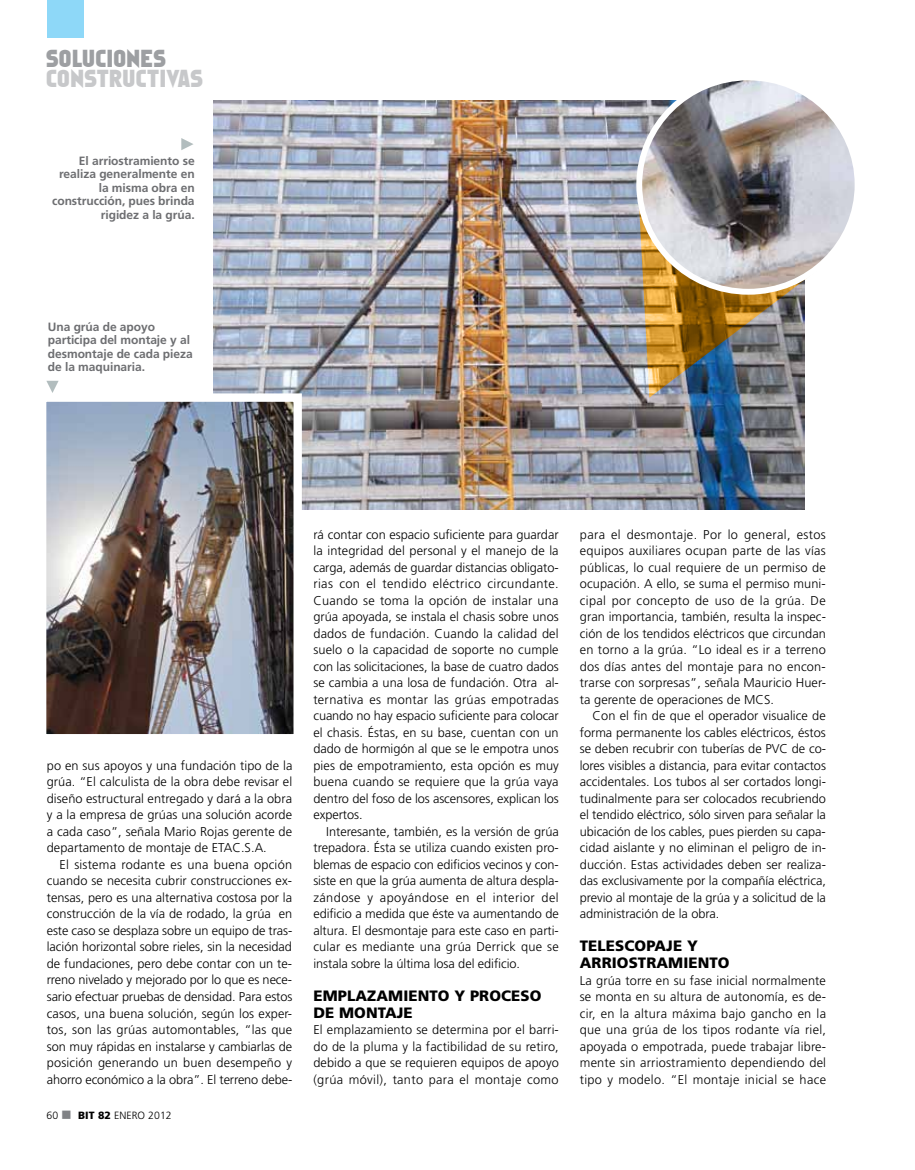
<style>
.page{position:relative;width:915px;height:1170px;background:#fff}
.page>*{position:absolute;margin:0;border:0;box-sizing:border-box;transform-origin:0 0}
.t1{font:22.5px "Faktos";letter-spacing:.02em;color:#c7c8ca}
.t2{font:22.5px "Faktos";letter-spacing:.02em;color:#9d9fa2}
.t3{font:900 15px/16.5px "Frutiger";letter-spacing:.005em;color:#000}
.t4{font:300 12.75px/16.5px "Frutiger";letter-spacing:.005em;color:#000;text-align:justify}
.t5{font:700 12px/13.5px "Frutiger";letter-spacing:-.005em;color:#6d6e71}
.t6{font:300 10.5px "Frutiger";letter-spacing:.005em;color:#000}
.s1{color:#808285}
.s2{font-weight:900}
</style>
<div class="page">
<div style="left:48px;top:0;width:36px;height:38px;background:#8ed8f8"></div>
<svg style="left:181px;top:138px;width:12px;height:12px"></svg>
<img style="left:213px;top:101px;width:590px;height:408px">
<img style="left:47px;top:402px;width:246px;height:331px">
<div style="left:38px;top:393px;width:264px;height:349px;border:8px solid #fff"></div>
<img style="left:639px;top:292px;width:166px;height:105px">
<img style="left:639px;top:81px;width:214px;height:211px">
<div style="left:636px;top:74px;width:224px;height:221px;border:6px solid #fff;border-radius:50%"></div>
<svg style="left:46px;top:381px;width:13px;height:12px"></svg>
<h1 class="t2" style="left:46px;top:46px;width:121px">SOLUCIONES</h1>
<h1 class="t1" style="left:46px;top:65px;width:158px">CONSTRUCTIVAS</h1>
<p class="t5" style="left:52px;top:154px;width:144px;text-align:right">El arriostramiento se realiza generalmente en la misma obra en construcción, pues brinda rigidez a la grúa.</p>
<p class="t5" style="left:48px;top:320px;width:146px">Una grúa de apoyo participa del montaje y al desmontaje de cada pieza de la maquinaria.</p>
<p class="t4" style="left:47px;top:757px;width:247px">po en sus apoyos y una fundación tipo de la grúa. “El calculista de la obra debe revisar el diseño estructural entregado y dará a la obra y a la empresa de grúas una solución acorde a cada caso”, señala Mario Rojas gerente de departamento de montaje de ETAC</p>
<p class="t4" style="left:241px;top:839px;width:27px">.S.A.</p>
<p class="t4" style="left:60px;top:856px;width:234px">El sistema rodante es una buena opción</p>
<p class="t4" style="left:47px;top:872px;width:246px">cuando se necesita cubrir construcciones ex-</p>
<p class="t4" style="left:47px;top:889px;width:247px">tensas, pero es una alternativa costosa por la</p>
<p class="t4" style="left:47px;top:905px;width:247px">construcción de la vía de rodado, la grúa en</p>
<p class="t4" style="left:47px;top:922px;width:247px">este caso se desplaza sobre un equipo de tras-</p>
<p class="t4" style="left:47px;top:938px;width:246px">lación horizontal sobre rieles, sin la necesidad</p>
<p class="t4" style="left:47px;top:955px;width:247px">de fundaciones, pero debe contar con un te-</p>
<p class="t4" style="left:47px;top:971px;width:247px">rreno nivelado y mejorado por lo que es nece-</p>
<p class="t4" style="left:47px;top:988px;width:247px">sario efectuar pruebas de densidad. Para estos</p>
<p class="t4" style="left:47px;top:1004px;width:247px">casos, una buena solución, según los exper-</p>
<p class="t4" style="left:47px;top:1021px;width:247px">tos, son las grúas automontables, “las que</p>
<p class="t4" style="left:47px;top:1037px;width:247px">son muy rápidas en instalarse y cambiarlas de</p>
<p class="t4" style="left:47px;top:1054px;width:247px">posición generando un buen desempeño y</p>
<p class="t4" style="left:47px;top:1070px;width:247px">ahorro económico a la obra”. El terreno debe-</p>
<p class="t6" style="left:46px;top:1109px;width:127px">60 <span class="s1">■</span> <span class="s2">BIT 82</span> enero 2012</p>
<p class="t4" style="left:313px;top:526px;width:247px">rá contar con espacio suficiente para guardar la integridad del personal y el manejo de la carga, además de guardar distancias obligato&shy;rias con el tendido eléctrico circundante.<br>Cuando se toma la opción de instalar una grúa apoyada, se instala el chasis sobre unos dados de fundación. Cuando la calidad del suelo o la capacidad de soporte no cumple con las solicitaciones, la base de cuatro dados se cambia a una losa de fundación. Otra al&shy;ternativa es montar las grúas empotradas cuando no hay espacio suficiente para colocar el chasis. Éstas, en su base, cuentan con un dado de hormigón al que se le empotra unos pies de empotramiento, esta opción es muy buena cuando se requiere que la grúa vaya dentro del foso de los ascensores, explican los expertos.</p>
<p class="t4" style="left:313px;top:823px;width:247px;text-indent:13px">Interesante, también, es la versión de grúa trepadora. Ésta se utiliza cuando existen pro&shy;blemas de espacio con edificios vecinos y con&shy;siste en que la grúa aumenta de altura despla&shy;zándose y apoyándose en el interior del edificio a medida que éste va aumentando de altura. El desmontaje para este caso en parti&shy;cular es mediante una grúa Derrick que se instala sobre la última losa del edificio.</p>
<p class="t3" style="left:313px;top:987px;width:35px">EMPLA</p>
<p class="t3" style="left:313px;top:987px;width:229px;text-indent:54px">ZAMIENTO Y PROCESO<br>DE MONTAJE</p>
<p class="t4" style="left:313px;top:1021px;width:247px">El emplazamiento se determina por el barri&shy;do de la pluma y la factibilidad de su retiro, debido a que se requieren equipos de apoyo (grúa móvil), tanto para el montaje como</p>
<p class="t4" style="left:579px;top:526px;width:247px">para el desmontaje. Por lo general, estos equipos auxiliares ocupan parte de las vías públicas, lo cual requiere de un permiso de ocupación. A ello, se suma el permiso muni&shy;cipal por concepto de uso de la grúa. De gran importancia, también, resulta la inspec&shy;ción de los tendidos eléctricos que circundan en torno a la grúa. “Lo ideal es ir a terreno dos días antes del montaje para no encon&shy;trarse con sorpresas”, señala Mauricio H uer&shy;ta gerente de operaciones de MCS .</p>
<p class="t4" style="left:579px;top:707px;width:248px;text-indent:13px">Con el fin de que el operador visualice de forma permanente los cables eléctricos, éstos se deben recubrir con tuberías de PVC de co&shy;lores visibles a distancia, para evitar contactos accidentales. Los tubos al ser cortados longi&shy;tudinalmente para ser colocados recubriendo el tendido eléctrico, sólo sirven para señalar la ubicación de los cables, pues pierden su capa&shy;cidad aislante y no eliminan el peligro de in&shy;ducción. Estas actividades deben ser realiza&shy;das exclusivamente por la compañía eléctrica, previo al montaje de la grúa y a solicitud de la administración de la obra.</p>
<p class="t3" style="left:579px;top:937px;width:151px">TELESCOPAJE Y<br>ARRIOSTRAMIENTO</p>
<p class="t4" style="left:579px;top:971px;width:248px">La grúa torre en su fase inicial normalmente se monta en su altura de autonomía, es de&shy;cir, en la altura máxima bajo gancho en la que una grúa de los tipos rodante vía riel, apoyada o empotrada, puede trabajar libre&shy;mente sin arriostramiento dependiendo del tipo y modelo. “El montaje inicial se hace</p>
</div>
